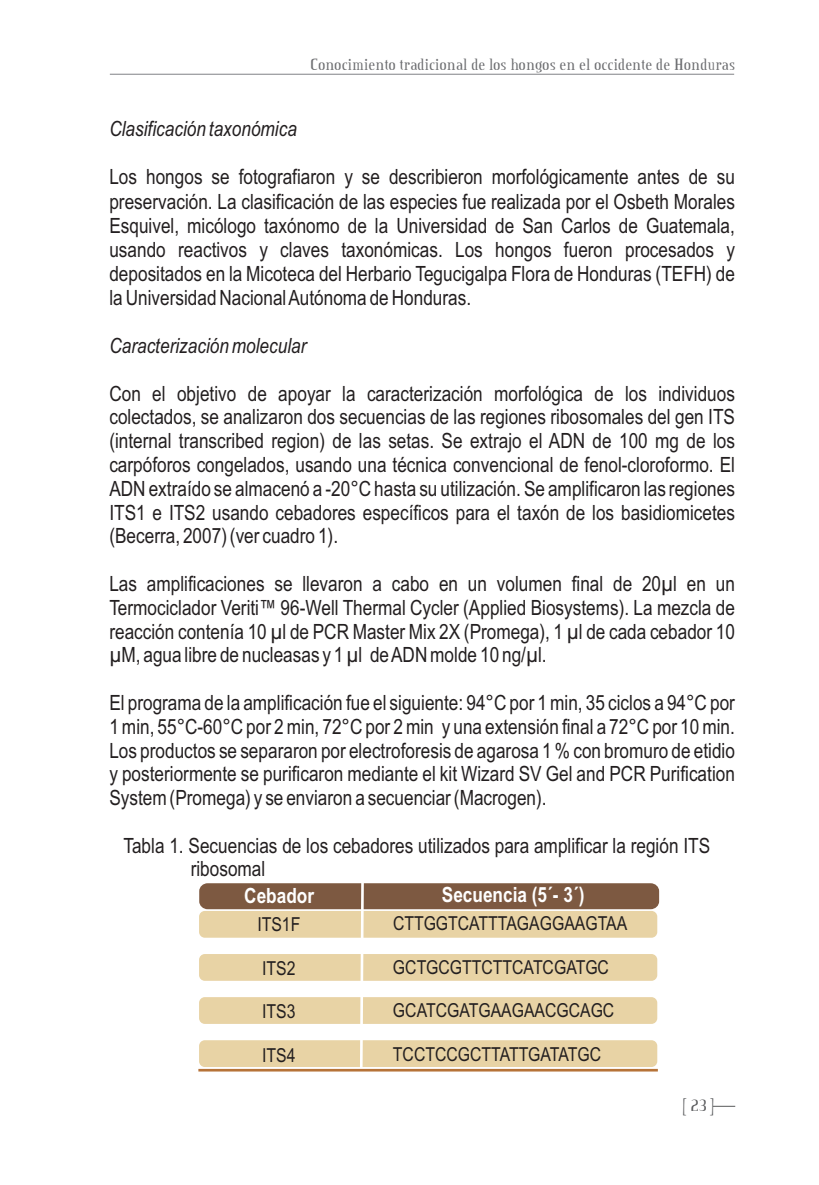
<style>
.page{position:relative;width:819px;height:1185px;background:#fff}
.page>*{position:absolute;margin:0;border:0;box-sizing:border-box;transform-origin:0 0}
.t1{font:21px/23.8px "Arial Narrow";color:#231f20;text-align:justify}
.t2{font:italic 21px "Arial Narrow";color:#231f20}
.t3{font:700 21px "Arial Narrow";color:#fff}
.t4{font:21px "Gabriola";color:#57585a;scale:.9 1}
.t5{font:19.25px "Arial Narrow";color:#231f20}
.t6{font:17.5px "Credit Valley";color:#6c6d70}
.s1{font-family:"Credit Valley";font-size:17.5px}
</style>
<div class="page">
<hr style="left:110px;top:74px;width:624px;height:1px;background:#808285">
<svg style="left:713px;top:1105px;width:22px;height:1px"></svg>
<div style="left:199px;top:883px;width:460px;height:26px;background:#7d5941;border-radius:8px"></div>
<div style="left:199px;top:910px;width:458px;height:27px;background:#e8d3a5;border-radius:6px"></div>
<div style="left:199px;top:954px;width:458px;height:26px;background:#e8d3a5;border-radius:6px"></div>
<div style="left:199px;top:997px;width:458px;height:26px;background:#e8d3a5;border-radius:6px"></div>
<div style="left:199px;top:1040px;width:458px;height:26px;background:#e8d3a5;border-radius:6px"></div>
<svg style="left:359px;top:883px;width:6px;height:189px"></svg>
<hr style="left:198px;top:1068px;width:460px;height:3px;background:#b67338">
<p class="t6" style="left:310px;top:58px;width:426px">Conocimiento tradicional de los hongos en el occidente de Honduras</p>
<p class="t2" style="left:109px;top:121px;width:189px">Clasificación taxonómica</p>
<p class="t1" style="left:109px;top:167px;width:627px">Los hongos se fotografiaron y se describieron morfológicamente antes de su preservación. La clasificación de las especies fue realizada por el Osbeth Morales Esquivel, micólogo taxónomo de la Universidad de San Carlos de Guatemala, usando reactivos y claves taxonómicas. Los hongos fueron procesados y depositados en la Micoteca del Herbario Tegucigalpa Flora de Honduras (TEFH) de la Universidad Nacional Autónoma de Honduras.</p>
<p class="t2" style="left:109px;top:338px;width:199px">Caracterización molecular</p>
<p class="t1" style="left:109px;top:383px;width:627px">Con el objetivo de apoyar la caracterización morfológica de los individuos colectados, se analizaron dos secuencias de las regiones ribosomales del gen ITS (internal transcribed region) de las setas. Se extrajo el ADN de 100 mg de los carpóforos congelados, usando una técnica convencional de fenol-cloroformo. El ADN extraído se almacenó a -20°C hasta su utilización. Se amplificaron las regiones ITS1 e ITS2 usando cebadores específicos para el taxón de los basidiomicetes (Becerra, 2007) (ver cuadro 1).</p>
<p class="t1" style="left:109px;top:573px;width:627px">Las amplificaciones se llevaron a cabo en un volumen final de 20µl en un Termociclador Veriti™ 96-Well Thermal Cycler (Applied Biosystems). La mezcla de reacción contenía 10 µl de PCR Master Mix 2X (Promega), 1 µl de cada cebador 10 µM, agua libre de nucleasas y 1 µl de ADN molde 10 ng/µl.</p>
<p class="t1" style="left:109px;top:692px;width:627px">El programa de la amplificación fue el siguiente: 94°C por 1 min, 35 ciclos a 94°C por 1 min, 55°C-60°C por 2 min, 72°C por 2 min y una extensión final a 72°C por 10 min.<br>Los productos se separaron por electroforesis de agarosa 1 % con bromuro de etidio y posteriormente se purificaron mediante el kit Wizard SV Gel and PCR Purification System (Promega) y se enviaron a secuenciar (Macrogen).</p>
<p class="t1" style="left:191px;top:835px;width:521px;text-indent:-67px">Tabla 1. Secuencias de los cebadores utilizados para amplificar la región ITS ribosomal</p>
<p class="t3" style="left:244px;top:888px;width:71px">Cebador</p>
<p class="t3" style="left:442px;top:886px;width:144px">Secuencia (5´- 3´)</p>
<p class="t5" style="left:257px;top:917px;width:44px">ITS1F</p>
<p class="t5" style="left:262px;top:960px;width:35px">ITS2</p>
<p class="t5" style="left:262px;top:1004px;width:35px">ITS3</p>
<p class="t5" style="left:262px;top:1047px;width:35px">ITS4</p>
<p class="t5" style="left:393px;top:916px;width:236px">CTTGGTCATTTAGAGGAAGTAA</p>
<p class="t5" style="left:393px;top:959px;width:218px">GCTGCGTTCTTCATCGATGC</p>
<p class="t5" style="left:393px;top:1003px;width:223px">GCATCGATGAAGAACGCAGC</p>
<p class="t5" style="left:393px;top:1046px;width:210px">TCCTCCGCTTATTGATATGC</p>
<p class="t4" style="left:682px;top:1097px;width:38px">[<span class="s1">23</span>]</p>
</div>
